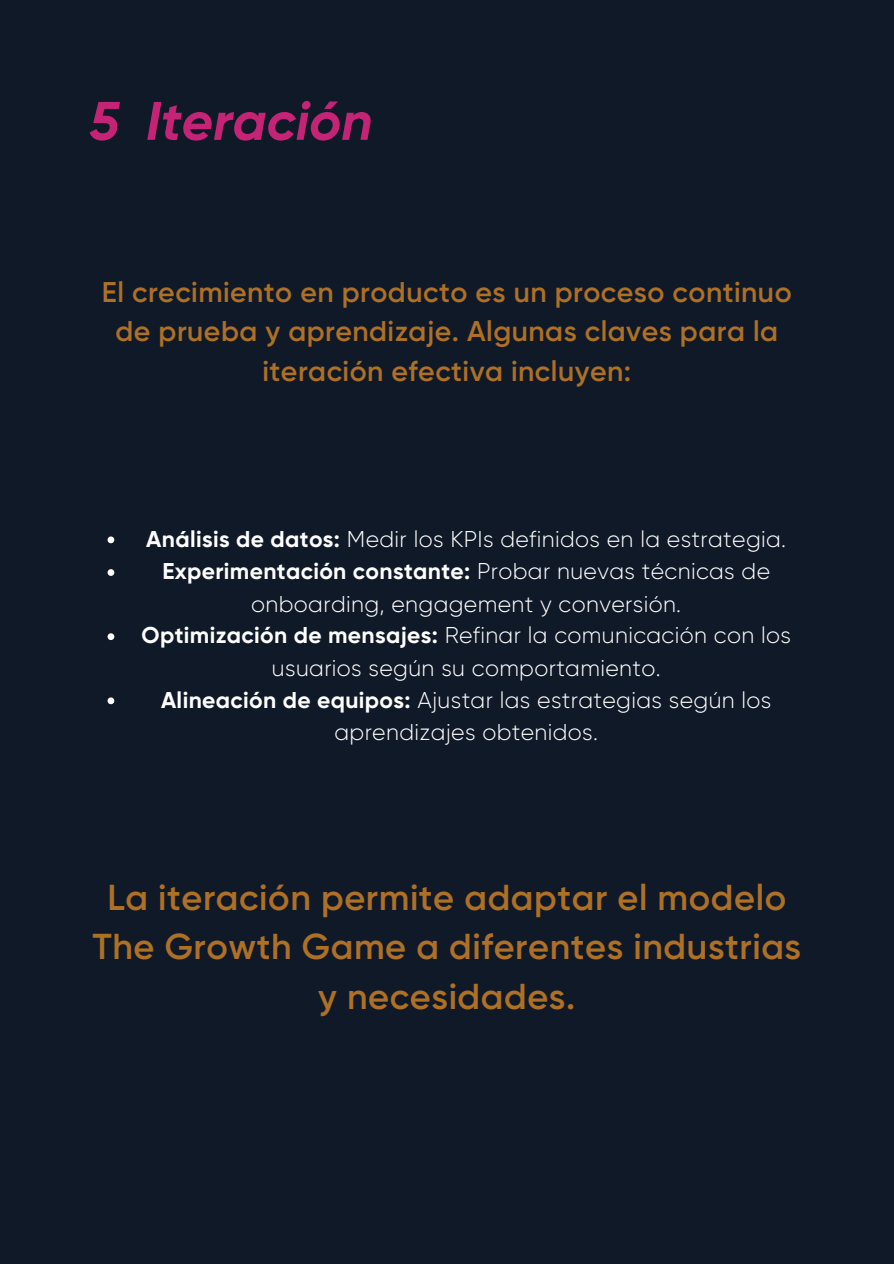
<style>
.page{position:relative;width:894px;height:1264px;background:#fff}
.page>*{position:absolute;margin:0;border:0;box-sizing:border-box;transform-origin:0 0}
.t1{font:italic 700 54.15px "Gilroy";color:#c42376}
.t2{font:600 36px/49.5px "Gilroy";letter-spacing:.015em;color:#ae7025;text-align:center}
.t3{font:600 28.5px/39.3px "Gilroy";letter-spacing:.015em;color:#ae7025;text-align:center}
.t4{font:300 22.8px/32.7px "Gilroy";letter-spacing:.015em;color:#fff;text-align:center}
.s1{font-weight:700}
</style>
<div class="page">
<div style="left:0;top:0;width:893px;height:1263px;background:#101928"></div>
<svg style="left:107px;top:536px;width:7px;height:7px"></svg>
<svg style="left:107px;top:569px;width:7px;height:7px"></svg>
<svg style="left:107px;top:633px;width:7px;height:7px"></svg>
<svg style="left:107px;top:697px;width:7px;height:7px"></svg>
<h1 class="t1" style="left:89px;top:89px;width:284px">5 Iteración</h1>
<h3 class="t3" style="left:102px;top:272px;width:691px">El crecimiento en producto es un proceso continuo de prueba y aprendizaje. Algunas claves para la iteración efectiva incluyen:</h3>
<p class="t4" style="left:146px;top:522px;width:641px"><span class="s1">Análisis de datos:</span> Medir los KPIs definidos en la estrategia.</p>
<p class="t4" style="left:162px;top:555px;width:609px"><span class="s1">Experimentación constante:</span> Probar nuevas técnicas de onboarding, engagement y conversión.</p>
<p class="t4" style="left:141px;top:619px;width:650px"><span class="s1">Optimización de mensajes:</span> Refinar la comunicación con los usuarios según su comportamiento.</p>
<p class="t4" style="left:161px;top:683px;width:611px"><span class="s1">Alineación de equipos:</span> Ajustar las estrategias según los aprendizajes obtenidos.</p>
<h2 class="t2" style="left:92px;top:872px;width:710px">La iteración permite adaptar el modelo<br>The Growth Game a diferentes industrias y necesidades.</h2>
</div>
